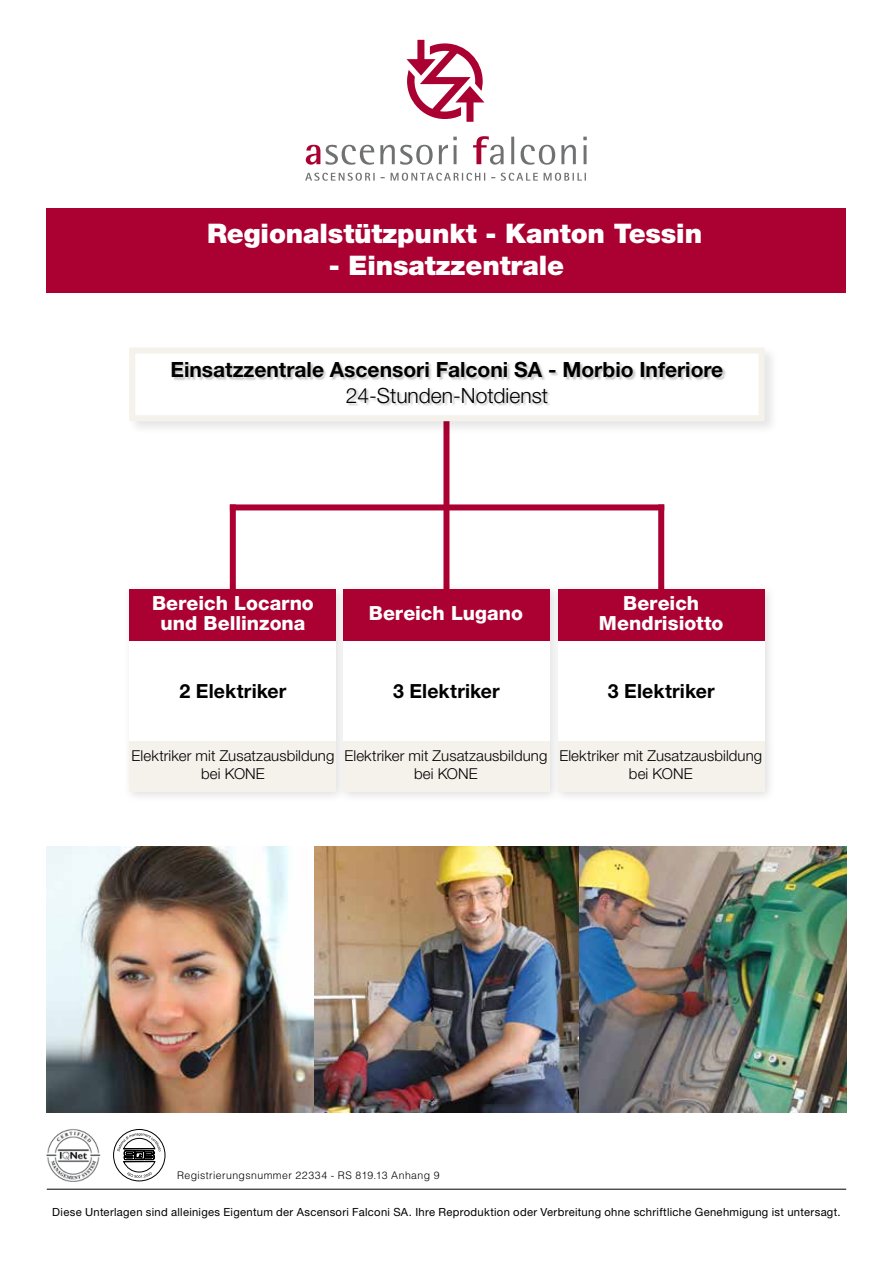
<style>
.page{position:relative;width:893px;height:1263px;background:#fff}
.page>*{position:absolute;margin:0;border:0;box-sizing:border-box;transform-origin:0 0}
.t1{font:900 27px "Helvetica Neue LT Std";letter-spacing:-.005em;color:#fff}
.t2{font:700 21px "Helvetica Neue LT Std";color:#000}
.t3{font:300 21px "Helvetica Neue LT Std";color:#000}
.t4{font:800 19.5px/20.4px "Helvetica Neue LT Std";color:#fff;text-align:center}
.t5{font:700 19.5px "Helvetica Neue LT Std";letter-spacing:.005em;color:#000}
.t6{font:300 15px/18px "Helvetica Neue LT Std";letter-spacing:.005em;color:#000;text-align:center}
.t7{font:11.25px "Helvetica Neue LT Std";letter-spacing:.025em;color:#000}
.t8{font:300 10.5px "Helvetica LT Std";letter-spacing:.04em;color:#000}
</style>
<div class="page">
<div style="left:47px;top:208px;width:799px;height:85px;background:#aa0132"></div>
<img style="left:46px;top:1129px;width:55px;height:53px">
<div style="left:113px;top:1129px;width:52px;height:52px;border:1px solid #000;border-radius:50%"></div>
<svg style="left:117px;top:1133px;width:44px;height:45px"></svg>
<img style="left:47px;top:846px;width:799px;height:267px">
<hr style="left:47px;top:1189px;width:799px;height:1px;background:#000">
<svg style="left:406px;top:40px;width:78px;height:82px"></svg>
<svg style="left:305px;top:173px;width:281px;height:8px"></svg>
<svg style="left:326px;top:137px;width:131px;height:28px"></svg>
<svg style="left:306px;top:145px;width:14px;height:20px"></svg>
<svg style="left:473px;top:136px;width:114px;height:29px"></svg>
<div style="left:443px;top:419px;width:6px;height:174px;background:#aa0132"></div>
<div style="left:230px;top:504px;width:6px;height:89px;background:#aa0132"></div>
<div style="left:658px;top:504px;width:6px;height:89px;background:#aa0132"></div>
<div style="left:127px;top:345px;width:652px;height:90px;background:#000;opacity:.1"></div>
<div style="left:129px;top:348px;width:636px;height:73px;background:#fff;border:6px solid #f5f1eb"></div>
<div style="left:173px;top:362px;width:554px;height:44px;background:#000;opacity:.22"></div>
<div style="left:230px;top:504px;width:434px;height:6px;background:#aa0132"></div>
<div style="left:123px;top:582px;width:654px;height:221px;background:#000;opacity:.13"></div>
<div style="left:129px;top:589px;width:207px;height:202px;background:#fff"></div>
<div style="left:129px;top:589px;width:207px;height:51px;background:#aa0132"></div>
<div style="left:558px;top:589px;width:207px;height:202px;background:#fff"></div>
<div style="left:558px;top:589px;width:207px;height:51px;background:#aa0132"></div>
<div style="left:343px;top:589px;width:207px;height:202px;background:#fff"></div>
<div style="left:343px;top:589px;width:207px;height:51px;background:#aa0132"></div>
<div style="left:129px;top:741px;width:207px;height:50px;background:#f5f1eb"></div>
<div style="left:558px;top:741px;width:207px;height:50px;background:#f5f1eb"></div>
<div style="left:343px;top:741px;width:207px;height:50px;background:#f5f1eb"></div>
<h1 class="t1" style="left:207px;top:217px;width:497px">Regionalstützpunkt - Kanton Tessin</h1>
<h1 class="t1" style="left:329px;top:249px;width:237px">- Einsatzzentrale</h1>
<h2 class="t2" style="left:170px;top:357px;width:554px">Einsatzzentrale Ascensori Falconi SA - Morbio Inferiore</h2>
<h2 class="t3" style="left:346px;top:382px;width:204px">24-Stunden-Notdienst</h2>
<h3 class="t4" style="left:152px;top:592px;width:163px">Bereich Locarno und Bellinzona</h3>
<h3 class="t4" style="left:369px;top:603px;width:156px">Bereich Lugano</h3>
<h3 class="t4" style="left:599px;top:592px;width:126px">Bereich<br>Mendrisiotto</h3>
<h3 class="t5" style="left:393px;top:679px;width:108px">3 Elektriker</h3>
<h3 class="t5" style="left:180px;top:679px;width:108px">2 Elektriker</h3>
<h3 class="t5" style="left:608px;top:679px;width:108px">3 Elektriker</h3>
<h3 class="t6" style="left:132px;top:746px;width:204px">Elektriker mit Zusatzausbildung bei KONE</h3>
<h3 class="t6" style="left:345px;top:746px;width:204px">Elektriker mit Zusatzausbildung bei KONE</h3>
<h3 class="t6" style="left:559px;top:746px;width:204px">Elektriker mit Zusatzausbildung bei KONE</h3>
<p class="t8" style="left:177px;top:1169px;width:264px">Registrierungsnummer 22334 - RS 819.13 Anhang 9</p>
<p class="t7" style="left:52px;top:1205px;width:790px">Diese Unterlagen sind alleiniges Eigentum der Ascensori Falconi SA. Ihre Reproduktion oder Verbreitung ohne schriftliche Genehmigung ist untersagt.</p>
</div>
